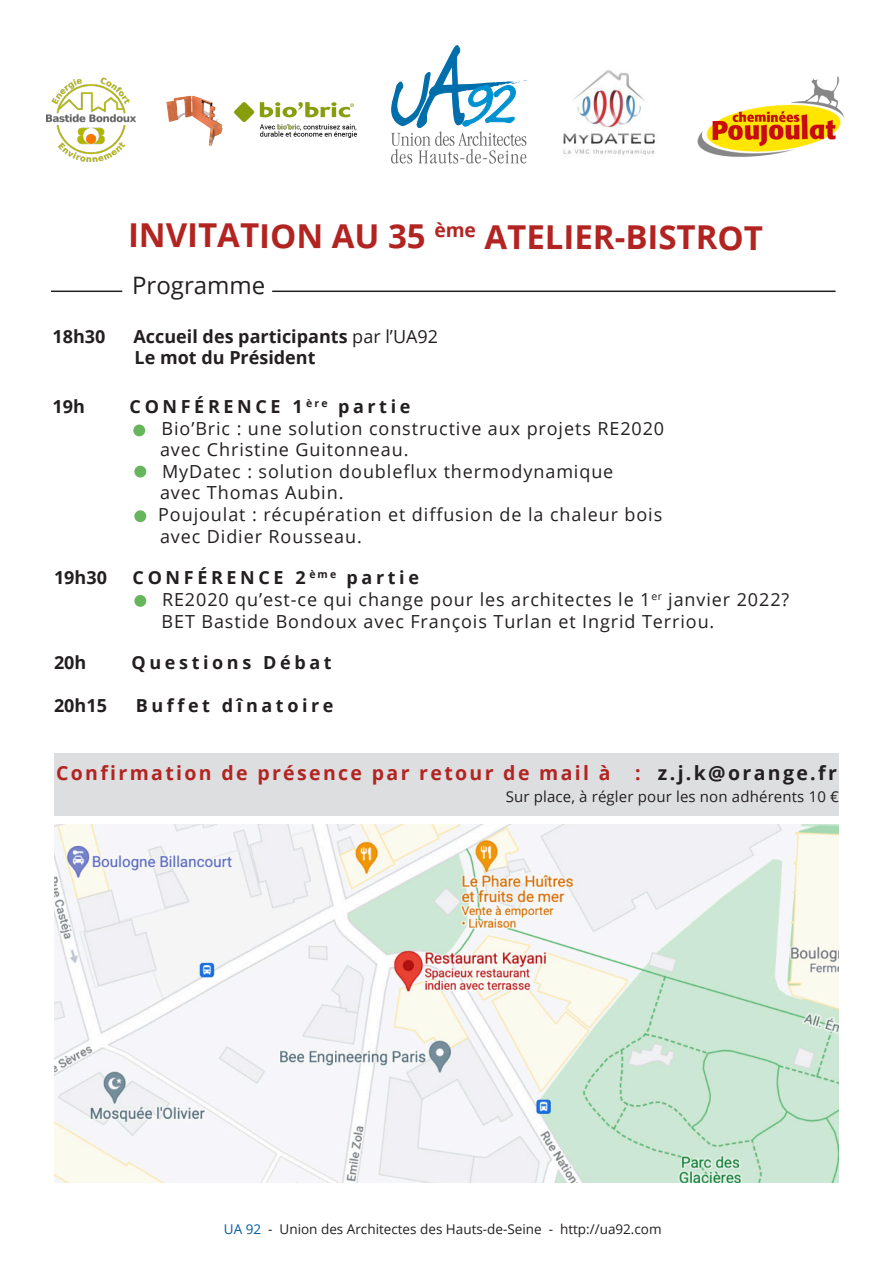
<style>
.page{position:relative;width:893px;height:1263px;background:#fff}
.page>*{position:absolute;margin:0;border:0;box-sizing:border-box;transform-origin:0 0}
.t1{font:700 33px "Open Sans";letter-spacing:-.005em;color:#b22421}
.t2{font:24px "Open Sans";color:#231f20}
.t3{font:700 19.5px "Open Sans";letter-spacing:.12em;color:#b22421}
.t4{font:700 19.5px "Open Sans";letter-spacing:.12em;color:#231f20}
.t5{font:18px "Open Sans";letter-spacing:.05em;color:#231f20}
.t6{font:700 18px "Open Sans";letter-spacing:.2em;color:#231f20}
.t7{font:700 18px "Open Sans";color:#231f20}
.t8{font:15px "Open Sans";letter-spacing:.01em;color:#231f20}
.t9{font:13.5px "Open Sans";color:#231f20}
.s1{font-weight:400}
.s2{color:#b22421}
.s3{color:#005ea2}
</style>
<div class="page">
<div style="left:54px;top:753px;width:785px;height:62px;background:#dddee0"></div>
<img style="left:54px;top:824px;width:785px;height:358px">
<hr style="left:272px;top:291px;width:564px;height:1px;background:#231f20">
<hr style="left:51px;top:291px;width:71px;height:1px;background:#231f20">
<svg style="left:391px;top:46px;width:136px;height:118px"></svg>
<img style="left:47px;top:77px;width:89px;height:84px">
<img style="left:563px;top:70px;width:92px;height:85px">
<img style="left:166px;top:95px;width:190px;height:51px">
<img style="left:697px;top:76px;width:147px;height:81px">
<div style="left:133px;top:424px;width:12px;height:12px;background:#67b65d;border-radius:50%"></div>
<div style="left:134px;top:466px;width:12px;height:11px;background:#67b65d;border-radius:50%"></div>
<div style="left:134px;top:510px;width:12px;height:12px;background:#67b65d;border-radius:50%"></div>
<div style="left:134px;top:595px;width:12px;height:12px;background:#67b65d;border-radius:50%"></div>
<p class="t1" style="left:128px;top:213px;width:636px">INVITATION AU 35 <sup>ème</sup> ATELIER-BISTROT</p>
<p class="t2" style="left:132px;top:269px;width:135px">Programme</p>
<p class="t6" style="left:53px;top:323px;width:54px">18h30</p>
<p class="t7" style="left:134px;top:323px;width:306px">Accueil des participants <span class="s1">par l’UA92</span></p>
<p class="t7" style="left:135px;top:345px;width:182px">Le mot du Président</p>
<p class="t6" style="left:53px;top:394px;width:34px">19h</p>
<p class="t6" style="left:130px;top:394px;width:282px">CONFÉRENCE 1 <sup>ère</sup> partie</p>
<p class="t5" style="left:162px;top:416px;width:504px">Bio’Bric : une solution constructive aux projets RE2020</p>
<p class="t5" style="left:160px;top:437px;width:250px">avec Christine Guitonneau.</p>
<p class="t5" style="left:162px;top:459px;width:453px">MyDatec : solution doubleflux thermodynamique</p>
<p class="t5" style="left:160px;top:480px;width:185px">avec Thomas Aubin.</p>
<p class="t5" style="left:158px;top:502px;width:506px">Poujoulat : récupération et diffusion de la chaleur bois</p>
<p class="t5" style="left:160px;top:524px;width:203px">avec Didier Rousseau.</p>
<p class="t6" style="left:54px;top:564px;width:54px">19h30</p>
<p class="t6" style="left:133px;top:564px;width:288px">CONFÉRENCE 2 <sup>ème</sup> partie</p>
<p class="t5" style="left:162px;top:587px;width:629px">RE2020 qu’est-ce qui change pour les architectes le 1<sup>er</sup> janvier 2022?</p>
<p class="t5" style="left:162px;top:609px;width:554px">BET Bastide Bondoux avec François Turlan et Ingrid Terriou.</p>
<p class="t6" style="left:54px;top:650px;width:34px">20h</p>
<p class="t6" style="left:132px;top:650px;width:202px">Questions Débat</p>
<p class="t6" style="left:54px;top:692px;width:54px">20h15</p>
<p class="t6" style="left:136px;top:692px;width:199px">Buffet dînatoire</p>
<p class="t3" style="left:56px;top:759px;width:556px">Confirmation de présence par retour de mail à</p>
<p class="t4" style="left:635px;top:759px;width:203px"><span class="s2">:</span> z.j.k@orange.fr</p>
<p class="t8" style="left:506px;top:787px;width:335px">Sur place, à régler pour les non adhérents 10 €</p>
<p class="t9" style="left:224px;top:1219px;width:439px"><span class="s3">UA 92</span> - Union des Architectes des Hauts-de-Seine - http://ua92.com</p>
</div>
